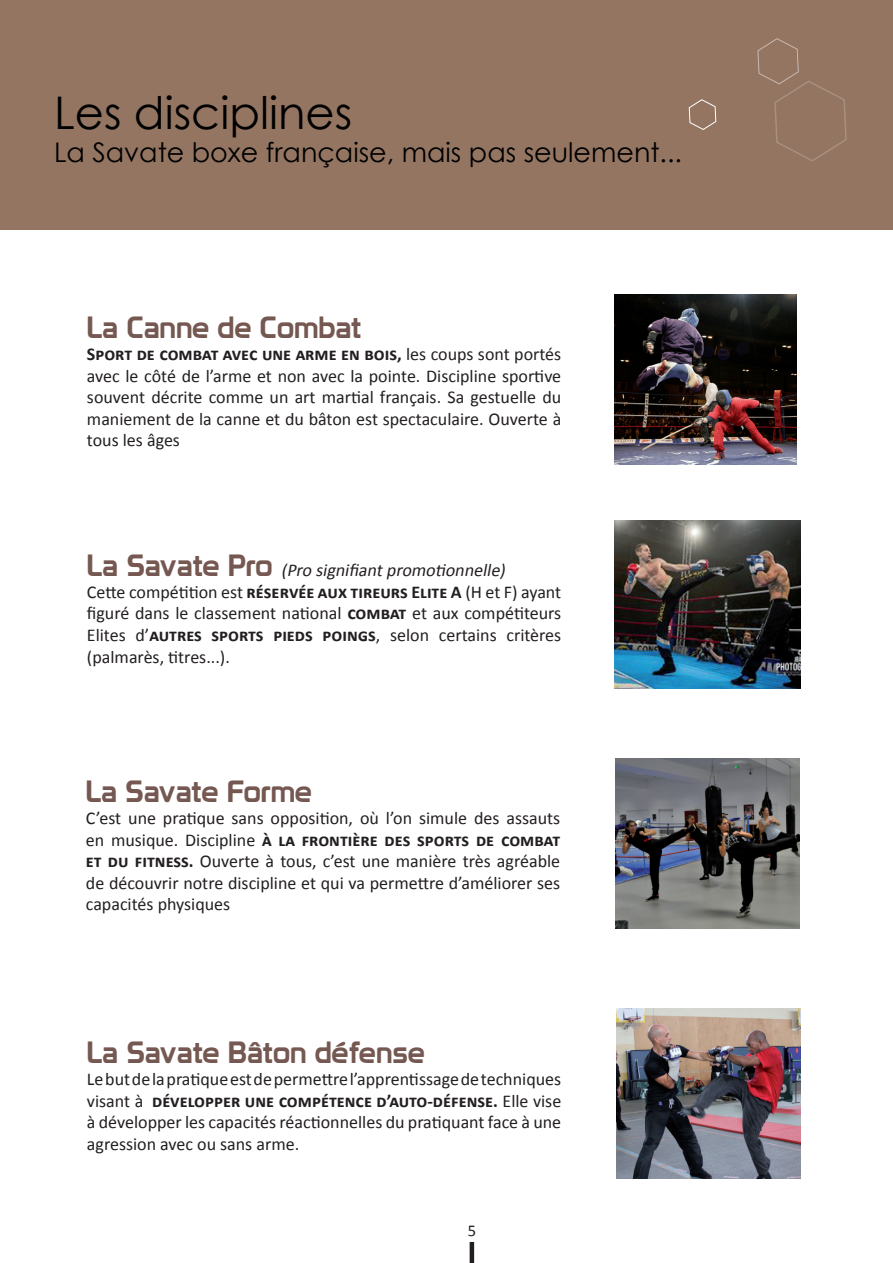
<style>
.page{position:relative;width:893px;height:1263px;background:#fff}
.page>*{position:absolute;margin:0;border:0;box-sizing:border-box;transform-origin:0 0}
.t1{font:45px "Century Gothic";color:#000}
.t2{font:30px "Prototype";color:#755851}
.t3{font:27px "Century Gothic";color:#000}
.t4{font:18px/21.6px "Calibri";color:#231f20;text-align:justify}
.t5{font:16.5px "Calibri";color:#231f20}
.s1{font-weight:700}
.s2{font-family:"Prototype";font-size:30px;color:#755851}
.s3{font-style:italic}
</style>
<div class="page">
<div style="left:0;top:0;width:893px;height:229px;background:#937562"></div>
<img style="left:614px;top:294px;width:182px;height:170px">
<img style="left:616px;top:758px;width:183px;height:170px">
<img style="left:614px;top:521px;width:186px;height:168px">
<img style="left:617px;top:1008px;width:183px;height:170px">
<svg style="left:688px;top:99px;width:29px;height:31px"></svg>
<svg style="left:757px;top:38px;width:90px;height:124px"></svg>
<hr style="left:470px;top:1242px;width:4px;height:21px;background:#231f20">
<h1 class="t1" style="left:54px;top:81px;width:300px">Les disciplines</h1>
<h3 class="t3" style="left:54px;top:133px;width:630px">La Savate boxe française, mais pas seulement...</h3>
<h2 class="t2" style="left:87px;top:310px;width:276px">La Canne de Combat</h2>
<p class="t4" style="left:87px;top:342px;width:476px"><span class="s1">Sport de combat avec une arme en bois,</span> les coups sont portés avec le côté de l’arme et non avec la pointe. Discipline sportive souvent décrite comme un art martial français. Sa gestuelle du maniement de la canne et du bâton est spectaculaire. Ouverte à tous les âges</p>
<p class="t4" style="left:87px;top:558px;width:476px;text-align:left"><span class="s2">La S avate Pro</span> <span class="s3">(Pro signifiantpromotionnelle)<br></span>Cette compétition est <span class="s1">réservée aux tireurs Elite A</span> (H et F) ayant figuré dans le classement national <span class="s1">combat</span> et aux compétiteurs Elites d’<span class="s1">autres sports pieds poings</span>, selon certains critères (palmarès, titres...).</p>
<h2 class="t2" style="left:86px;top:774px;width:228px">La Savate Forme</h2>
<p class="t4" style="left:86px;top:806px;width:476px">C’est une pratique sans opposition, où l’on simule des assauts en musique. Discipline <span class="s1">à la frontière des sports de combat et du fitness.</span> Ouverte à tous, c’est une manière très agréable de découvrir notre discipline et qui va permettre d’améliorer ses capacités physiques</p>
<h2 class="t2" style="left:87px;top:1035px;width:340px">La Savate Bâton défense</h2>
<p class="t4" style="left:87px;top:1067px;width:476px">Le but de la pratique est de permettre l’apprentissage de techniques visant à <span class="s1">développer une compétence d’auto-défense.</span> Elle vise à développer les capacités réactionnelles du pratiquant face à une agression avec ou sans arme.</p>
<p class="t5" style="left:468px;top:1220px;width:10px">5</p>
</div>
